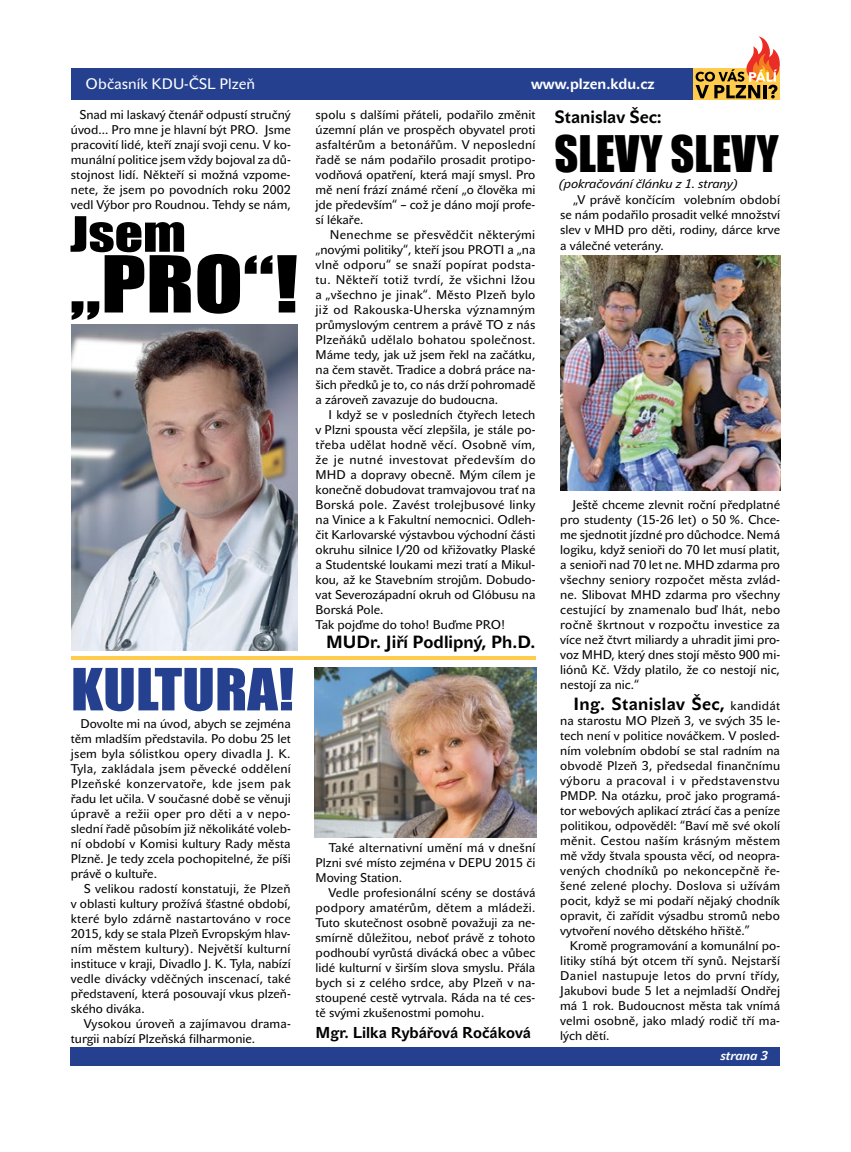
<style>
.page{position:relative;width:851px;height:1152px;background:#fff}
.page>*{position:absolute;margin:0;border:0;box-sizing:border-box;transform-origin:0 0}
.t1{font:72.5px "Impact";color:#000;scale:1.24 1}
.t2{font:53.75px "Impact";color:#25408f;scale:1.12 1}
.t3{font:46.25px "Impact";color:#000}
.t4{font:45px "Impact";color:#000;scale:1.24 1}
.t5{font:700 17.5px "John Sans Text Pro";color:#000}
.t6{font:700 17.5px "John Sans Text Pro";letter-spacing:.02em;color:#000}
.t7{font:700 15.62px "John Sans Text Pro";color:#000}
.t8{font:15px "John Sans Text Pro";color:#fff}
.t9{font:700 15px "John Sans Text Pro";color:#fff}
.t10{font:12.5px/15px "John Sans Text Pro";color:#000;text-align:justify}
.t11{font:italic 12.5px "John Sans Text Pro";color:#000}
.t12{font:italic 700 12.5px "John Sans Text Pro";color:#fff}
.s1{font-weight:400;font-size:12.5px}
</style>
<div class="page">
<div style="left:71px;top:1047px;width:709px;height:18px;background:#25408f"></div>
<div style="left:71px;top:69px;width:622px;height:31px;background:#25408f"></div>
<svg style="left:693px;top:69px;width:87px;height:31px"></svg>
<svg style="left:695px;top:36px;width:84px;height:62px"></svg>
<img style="left:560px;top:255px;width:220px;height:236px">
<img style="left:72px;top:325px;width:225px;height:325px">
<hr style="left:71px;top:656px;width:464px;height:3px;background:#ffcc4e">
<img style="left:314px;top:668px;width:222px;height:169px">
<p class="t8" style="left:86px;top:75px;width:171px">Občasník KDU-ČSL Plzeň</p>
<p class="t9" style="left:531px;top:75px;width:125px">www.plzen.kdu.cz</p>
<p class="t10" style="left:71px;top:107px;width:221px;text-indent:9px">Snad mi laskavý čtenář odpustí stručný úvod... Pro mne je hlavní být PRO. Jsme pracovití lidé, kteří znají svoji cenu. V ko&shy;munální politice jsem vždy bojoval za dů&shy;stojnost lidí. Někteří si možná vzpome&shy;nete, že jsem po povodních roku 2002 vedl Výbor pro Roudnou. Tehdy se nám,</p>
<p class="t10" style="left:315px;top:107px;width:221px">spolu s dalšími přáteli, podařilo změnit územní plán ve prospěch obyvatel proti asfaltérům a betonářům. V neposlední řadě se nám podařilo prosadit protipo&shy;vodňová opatření, která mají smysl. Pro mě není frází známé rčení „o člověka mi jde především“ – což je dáno mojí profe&shy;sí lékaře.</p>
<p class="t10" style="left:315px;top:227px;width:221px;text-indent:14px">Nenechme se přesvědčit některými „novými politiky“, kteří jsou PROTI a „na vlně odporu“ se snaží popírat podsta&shy;tu. Někteří totiž tvrdí, že všichni lžou a „všechno je jinak“. Město Plzeň bylo již od Rakouska-Uherska významným průmyslovým centrem a právě TO z nás Plzeňáků udělalo bohatou společnost.<br>Máme tedy, jak už jsem řekl na začátku, na čem stavět. Tradice a dobrá práce na&shy;šich předků je to, co nás drží pohromadě a zároveň zavazuje do budoucna.</p>
<p class="t10" style="left:315px;top:407px;width:221px;text-align:left;text-indent:13px">I když se v posledních čtyřech letech v Plzni spousta věcí zlepšila, je stále po&shy;třeba udělat hodně věcí. Osobně vím, že je nutné investovat především do MHD a dopravy obecně. Mým cílem je konečně dobudovat tramvajovou trať na Borská pole. Zavést trolejbusové linky na Vinice a k Fakultní nemocnici. Odleh&shy;čit Karlovarské výstavbou východní části okruhu silnice I/20 od křižovatky Plaské a Studentské loukami mezi tratí a Mikul&shy;kou, až ke Stavebním strojům. Dobudo&shy;vat Severozápadní okruh od Glóbusu na Borská Pole.<br>Tak pojďme do toho! Buďme PRO!</p>
<h3 class="t5" style="left:326px;top:632px;width:211px">MUDr. Jiří Podlipný, Ph.D.</h3>
<h3 class="t4" style="left:70px;top:199px;width:95px">Jsem</h3>
<h1 class="t1" style="left:70px;top:228px;width:185px">„PRO“!</h1>
<h2 class="t2" style="left:71px;top:647px;width:201px">KULTURA!</h2>
<p class="t10" style="left:71px;top:716px;width:221px;text-indent:9px">Dovolte mi na úvod, abych se zejména těm mladším představila. Po dobu 25 let jsem byla sólistkou opery divadla J. K.<br>Tyla, zakládala jsem pěvecké oddělení Plzeňské konzervatoře, kde jsem pak řadu let učila. V současné době se věnuji úpravě a režii oper pro děti a v nepo&shy;slední řadě působím již několikáté voleb&shy;ní období v Komisi kultury Rady města Plzně. Je tedy zcela pochopitelné, že píši právě o kultuře.</p>
<p class="t10" style="left:71px;top:881px;width:221px;text-indent:13px">S velikou radostí konstatuji, že Plzeň v oblasti kultury prožívá šťastné období, které bylo zdárně nastartováno v roce 2015, kdy se stala Plzeň Evropským hlav&shy;ním městem kultury). Největší kulturní instituce v kraji, Divadlo J. K. Tyla, nabízí vedle divácky vděčných inscenací, také představení, která posouvají vkus plzeň&shy;ského diváka.</p>
<p class="t10" style="left:71px;top:1016px;width:221px;text-indent:13px">Vysokou úroveň a zajímavou drama&shy;turgii nabízí Plzeňská filharmonie.</p>
<p class="t10" style="left:315px;top:839px;width:221px;text-indent:13px">Také alternativní umění má v dnešní Plzni své místo zejména v DEPU 2015 či Moving Station.</p>
<p class="t10" style="left:315px;top:884px;width:221px;text-indent:13px">Vedle profesionální scény se dostává podpory amatérům, dětem a mládeži.<br>Tuto skutečnost osobně považuji za ne&shy;smírně důležitou, neboť právě z tohoto podhoubí vyrůstá divácká obec a vůbec lidé kulturní v širším slova smyslu. Přála bych si z celého srdce, aby Plzeň v na&shy;stoupené cestě vytrvala. Ráda na té ces&shy;tě svými zkušenostmi pomohu.</p>
<p class="t7" style="left:315px;top:1023px;width:217px">Mgr. Lilka Rybářová Ročáková</p>
<h3 class="t5" style="left:554px;top:106px;width:109px">Stanislav Šec:</h3>
<h3 class="t3" style="left:554px;top:118px;width:226px">SLEVY SLEVY</h3>
<p class="t10" style="left:560px;top:193px;width:221px;text-indent:13px">„V právě končícím volebním období se nám podařilo prosadit velké množství slev v MHD pro děti, rodiny, dárce krve a válečné veterány.</p>
<p class="t11" style="left:558px;top:176px;width:181px">(pokračování článku z 1. strany)</p>
<p class="t10" style="left:560px;top:497px;width:221px;text-indent:12px">Ještě chceme zlevnit roční předplatné pro studenty (15-26 let) o 50 %. Chce&shy;me sjednotit jízdné pro důchodce. Nemá logiku, když senioři do 70 let musí platit, a senioři nad 70 let ne. MHD zdarma pro všechny seniory rozpočet města zvlád&shy;ne. Slibovat MHD zdarma pro všechny cestující by znamenalo buď lhát, nebo ročně škrtnout v rozpočtu investice za více než čtvrt miliardy a uhradit jimi pro&shy;voz MHD, který dnes stojí město 900 mi&shy;liónů Kč. Vždy platilo, že co nestojí nic, nestojí za nic.“</p>
<h3 class="t6" style="left:573px;top:693px;width:208px">Ing. Stanislav Šec, <span class="s1">kandidát</span></h3>
<p class="t10" style="left:560px;top:713px;width:221px">na starostu MO Plzeň 3, ve svých 35 le&shy;tech není v politice nováčkem. V posled&shy;ním volebním období se stal radním na obvodě Plzeň 3, předsedal finančnímu výboru a pracoval i v představenstvu PMDP. Na otázku, proč jako programá&shy;tor webových aplikací ztrácí čas a peníze politikou, odpověděl: “Baví mě své okolí měnit. Cestou naším krásným městem mě vždy štvala spousta věcí, od neopra&shy;vených chodníků po nekoncepčně ře&shy;šené zelené plochy. Doslova si užívám pocit, když se mi podaří nějaký chodník opravit, či zařídit výsadbu stromů nebo vytvoření nového dětského hřiště.”</p>
<p class="t10" style="left:560px;top:938px;width:221px;text-indent:9px">Kromě programování a komunální po&shy;litiky stíhá být otcem tří synů. Nejstarší Daniel nastupuje letos do první třídy, Jakubovi bude 5 let a nejmladší Ondřej má 1 rok. Budoucnost města tak vnímá velmi osobně, jako mladý rodič tří ma&shy;lých dětí.</p>
<p class="t12" style="left:720px;top:1048px;width:49px">strana 3</p>
</div>
